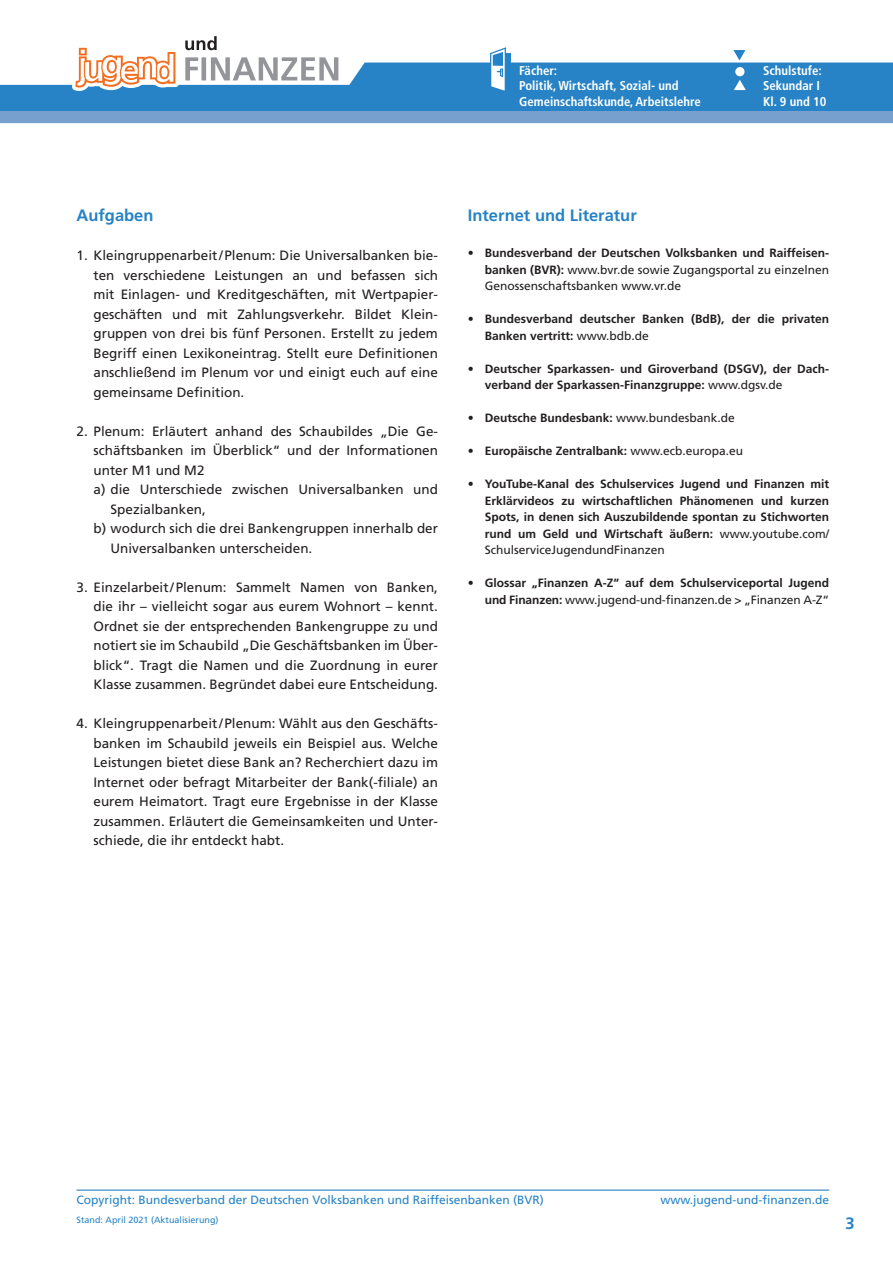
<style>
.page{position:relative;width:893px;height:1263px;background:#fff}
.page>*{position:absolute;margin:0;border:0;box-sizing:border-box;transform-origin:0 0}
.t1{font:700 16.5px "Frutiger LT Std";color:#2783c5}
.t2{font:13.5px/19.5px "Frutiger LT Std";color:#231f20;text-align:justify}
.t3{font:700 condensed 12.75px/15.3px "Frutiger LT Std";color:#fff}
.t4{font:700 12px/16.5px "Frutiger LT Std";color:#231f20}
.t5{font:12px/16.5px "Frutiger LT Std";color:#231f20;text-align:justify}
.t6{font:12px "Frutiger LT Std";color:#2783c5}
.t7{font:9px "Frutiger LT Std";color:#2783c5}
.s1{font-weight:700}
.s2{font-weight:400}
</style>
<div class="page">
<svg style="left:0;top:63px;width:893px;height:48px;background:#378cc9"></svg>
<div style="left:491px;top:53px;width:19px;height:35px;background:#2382c8"></div>
<svg style="left:489px;top:47px;width:18px;height:46px"></svg>
<hr style="left:77px;top:1189px;width:752px;height:2px;background:#2783c5">
<div style="left:735px;top:65px;width:9px;height:9px;background:#2382c8;border-radius:50%"></div>
<svg style="left:733px;top:50px;width:12px;height:10px"></svg>
<div style="left:735px;top:67px;width:9px;height:9px;background:#fff;border-radius:50%"></div>
<svg style="left:733px;top:77px;width:13px;height:13px"></svg>
<div style="left:0;top:111px;width:893px;height:12px;background:#77a0cf"></div>
<svg style="left:185px;top:57px;width:153px;height:23px"></svg>
<svg style="left:72px;top:47px;width:107px;height:44px"></svg>
<svg style="left:185px;top:36px;width:32px;height:14px"></svg>
<p class="t3" style="left:519px;top:63px;width:183px">Fächer:<br>Politik, Wirtschaft, Sozial- und<br>Gemeinschaftskunde, Arbeitslehre</p>
<p class="t3" style="left:763px;top:63px;width:65px">Schulstufe:<br>Sekundar I<br>Kl. 9 und 10</p>
<p class="t1" style="left:77px;top:206px;width:79px">Aufgaben</p>
<p class="t2" style="left:94px;top:246px;width:346px;text-indent:-17px">1. Kleingruppenarbeit/Plenum: Die Universalbanken bie&shy;ten verschiedene Leistungen an und befassen sich mit Einlagen- und Kreditgeschäften, mit Wertpapier&shy;geschäften und mit Zahlungsverkehr. Bildet Klein&shy;gruppen von drei bis fünf Personen. Erstellt zu jedem Begriff einen Lexikoneintrag. Stellt eure Definitionen anschließend im Plenum vor und einigt euch auf eine gemeinsame Definition.</p>
<p class="t2" style="left:77px;top:421px;width:363px">2. Plenum: Erläutert anhand des Schaubildes „Die Ge-</p>
<p class="t2" style="left:94px;top:441px;width:346px">schäftsbanken im Überblick“ und der Informationen</p>
<p class="t2" style="left:94px;top:460px;width:113px">unter M1 und M2</p>
<p class="t2" style="left:94px;top:480px;width:346px">a) die Unterschiede zwischen Universalbanken und</p>
<p class="t2" style="left:111px;top:499px;width:97px">Spezialbanken,</p>
<p class="t2" style="left:94px;top:519px;width:346px">b) wodurch sich die drei Bankengruppen innerhalb der</p>
<p class="t2" style="left:111px;top:538px;width:203px">Universalbanken unterscheiden.</p>
<p class="t2" style="left:94px;top:577px;width:346px;text-indent:-17px">3. Einzelarbeit/Plenum: Sammelt Namen von Banken, die ihr – vielleicht sogar aus eurem Wohnort – kennt.<br>Ordnet sie der entsprechenden Bankengruppe zu und notiert sie im Schaubild „Die Geschäftsbanken im Über&shy;blick“. Tragt die Namen und die Zuordnung in eurer Klasse zusammen. Begründet dabei eure Entscheidung.</p>
<p class="t2" style="left:94px;top:714px;width:346px;text-indent:-17px">4. Kleingruppenarbeit/Plenum: Wählt aus den Geschäfts&shy;banken im Schaubild jeweils ein Beispiel aus. Welche Leistungen bietet diese Bank an? Recherchiert dazu im Internet oder befragt Mitarbeiter der Bank(-filiale) an eurem Heimatort. Tragt eure Ergebnisse in der Klasse zusammen. Erläutert die Gemeinsamkeiten und Unter&shy;schiede, die ihr entdeckt habt.</p>
<p class="t1" style="left:468px;top:206px;width:171px">Internet und Literatur</p>
<p class="t5" style="left:485px;top:245px;width:346px;text-indent:-17px">• <span class="s1">Bundesverband der Deutschen Volksbanken und Raiffeisen&shy;banken (BVR):</span> www.bvr.de sowie Zugangsportal zu einzelnen Genossenschaftsbanken www.vr.de</p>
<p class="t4" style="left:485px;top:311px;width:346px;text-indent:-17px"><span class="s2">•</span> Bundesverband deutscher Banken (BdB), der die privaten<br>Banken vertritt: <span class="s2">www.bdb.de</span></p>
<p class="t4" style="left:485px;top:360px;width:346px;text-indent:-17px"><span class="s2">•</span> Deutscher Sparkassen- und Giroverband (DSGV), der Dach&shy;verband der Sparkassen-Finanzgruppe: <span class="s2">www.dgsv.de</span></p>
<p class="t4" style="left:468px;top:410px;width:269px"><span class="s2">•</span> Deutsche Bundesbank: <span class="s2">www.bundesbank.de</span></p>
<p class="t4" style="left:468px;top:443px;width:277px"><span class="s2">•</span> Europäische Zentralbank: <span class="s2">www.ecb.europa.eu</span></p>
<p class="t4" style="left:485px;top:476px;width:346px;text-align:justify;text-indent:-17px"><span class="s2">•</span> YouTube-Kanal des Schulservices Jugend und Finanzen mit Erklärvideos zu wirtschaftlichen Phänomenen und kurzen Spots, in denen sich Auszubildende spontan zu Stichworten rund um Geld und Wirtschaft äußern: <span class="s2">www.youtube.com/ SchulserviceJugendundFinanzen</span></p>
<p class="t4" style="left:468px;top:575px;width:363px;text-align:right"><span class="s2">•</span> Glossar „Finanzen A-Z“ auf dem Schulserviceportal Jugend und Finanzen: <span class="s2">www.jugend-und-finanzen.de &gt; „Finanzen A-Z“</span></p>
<p class="t6" style="left:77px;top:1193px;width:469px">Copyright: Bundesverband der Deutschen Volksbanken und Raiffeisenbanken (BVR)</p>
<p class="t7" style="left:77px;top:1215px;width:144px">Stand: April 2021 (Aktualisierung)</p>
<p class="t6" style="left:660px;top:1193px;width:170px">www.jugend-und-finanzen.de</p>
<p class="t1" style="left:845px;top:1213px;width:11px">3</p>
</div>
